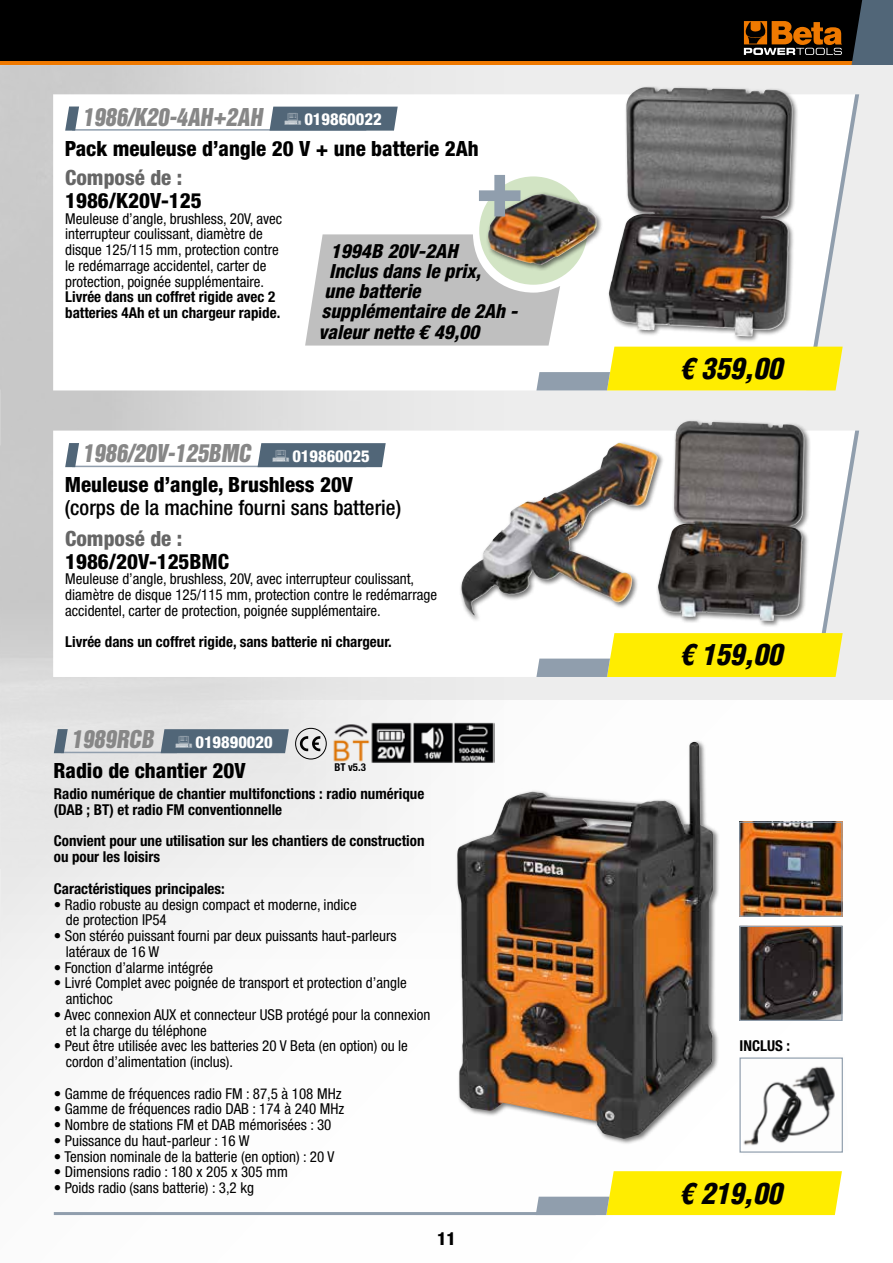
<style>
.page{position:relative;width:893px;height:1263px;background:#fff}
.page>*{position:absolute;margin:0;border:0;box-sizing:border-box;transform-origin:0 0}
.t1{font:italic 900 condensed 28.5px "Helvetica LT Std";color:#000}
.t2{font:22.5px "Helvetica Inserat LT Std";color:#878787}
.t3{font:800 condensed 21px "Helvetica Neue LT Std";color:#000}
.t4{font:500 condensed 21px "Helvetica Neue LT Std";color:#000}
.t5{font:800 condensed 21px "Helvetica Neue LT Std";color:#666}
.t6{font:italic 800 condensed 19.5px "Helvetica Neue LT Std";color:#000}
.t7{font:800 condensed 18px "Helvetica Neue LT Std";color:#000}
.t8{font:800 condensed 16.5px "Helvetica Neue LT Std";color:#fff}
.t9{font:condensed 15px/15.8px "Helvetica Neue LT Std";color:#000}
.t10{font:700 condensed 15px/15.8px "Helvetica Neue LT Std";color:#000}
.t11{font:700 condensed 10.8px "Helvetica Neue LT Std";color:#000}
</style>
<div class="page">
<div style="left:0;top:0;width:893px;height:66px;background:#000"></div>
<svg style="left:0;top:62px;width:851px;height:4px;background:#ec9338"></svg>
<svg style="left:744px;top:21px;width:98px;height:34px"></svg>
<svg style="left:851px;top:0;width:42px;height:66px;background:#485a69"></svg>
<div style="left:0;top:66px;width:893px;height:1197px;background:#ededed"></div>
<div style="left:0;top:701px;width:893px;height:562px;background:#fff"></div>
<img style="left:0;top:66px;width:576px;height:960px">
<div style="left:53px;top:94px;width:217px;height:296px;background:#fff"></div>
<img style="left:0;top:617px;width:15px;height:80px">
<div style="left:53px;top:431px;width:483px;height:246px;background:#fff"></div>
<hr style="left:72px;top:129px;width:294px;height:2px;background:#909ead">
<hr style="left:72px;top:466px;width:294px;height:1px;background:#909ead">
<svg style="left:65px;top:107px;width:14px;height:24px"></svg>
<svg style="left:65px;top:443px;width:14px;height:24px"></svg>
<svg style="left:536px;top:431px;width:323px;height:246px;background:#f4ee98"></svg>
<div style="left:459px;top:441px;width:205px;height:182px;background:#000;opacity:.55"></div>
<img style="left:461px;top:443px;width:171px;height:173px">
<div style="left:656px;top:419px;width:155px;height:208px;background:#000;opacity:.55"></div>
<img style="left:658px;top:422px;width:143px;height:199px">
<img style="left:631px;top:88px;width:157px;height:6px">
<hr style="left:61px;top:752px;width:116px;height:1px;background:#909ead">
<svg style="left:54px;top:729px;width:14px;height:24px"></svg>
<svg style="left:300px;top:736px;width:20px;height:15px"></svg>
<div style="left:295px;top:728px;width:32px;height:31px;border:1px solid #000;border-radius:50%"></div>
<img style="left:330px;top:721px;width:165px;height:43px">
<div style="left:455px;top:740px;width:266px;height:406px;background:#000;opacity:.55"></div>
<img style="left:457px;top:742px;width:256px;height:397px">
<svg style="left:536px;top:1171px;width:306px;height:44px"></svg>
<hr style="left:54px;top:1212px;width:542px;height:3px;background:#909ead">
<img style="left:743px;top:1066px;width:92px;height:80px">
<div style="left:739px;top:1057px;width:104px;height:96px;border:1px solid #909ead"></div>
<img style="left:741px;top:824px;width:100px;height:91px">
<div style="left:739px;top:822px;width:104px;height:95px;border:1px solid #909ead"></div>
<img style="left:739px;top:925px;width:104px;height:96px">
<svg style="left:270px;top:94px;width:589px;height:296px;background:#c6c4b5"></svg>
<svg style="left:258px;top:443px;width:128px;height:24px;background:#566b7c"></svg>
<svg style="left:161px;top:729px;width:128px;height:24px;background:#566a7b"></svg>
<h2 class="t2" style="left:82px;top:103px;width:185px">1986/K20-4AH+2AH</h2>
<p class="t8" style="left:304px;top:109px;width:79px">019860022</p>
<h3 class="t3" style="left:65px;top:135px;width:415px">Pack meuleuse d’angle 20 V + une batterie 2Ah</h3>
<h3 class="t5" style="left:65px;top:165px;width:119px">Composé de :</h3>
<h3 class="t3" style="left:65px;top:187px;width:138px">1986/K20V-125</h3>
<p class="t9" style="left:65px;top:210px;width:219px">Meuleuse d’angle, brushless, 20V, avec interrupteur coulissant, diamètre de disque 125/115 mm, protection contre le redémarrage accidentel, carter de protection, poignée supplémentaire.</p>
<p class="t10" style="left:65px;top:289px;width:217px">Livrée dans un coffret rigide avec 2 batteries 4Ah et un chargeur rapide.</p>
<h3 class="t6" style="left:331px;top:239px;width:128px">1994B 20V-2AH</h3>
<h3 class="t6" style="left:329px;top:259px;width:153px">Inclus dans le prix,</h3>
<h3 class="t6" style="left:325px;top:279px;width:97px">une batterie</h3>
<h3 class="t6" style="left:322px;top:299px;width:197px">supplémentaire de 2Ah -</h3>
<h3 class="t6" style="left:319px;top:320px;width:162px">valeur nette € 49,00</h3>
<h2 class="t2" style="left:82px;top:440px;width:174px">1986/20V-125BMC</h2>
<p class="t8" style="left:292px;top:445px;width:79px">019860025</p>
<h3 class="t3" style="left:65px;top:471px;width:290px">Meuleuse d’angle, Brushless 20V</h3>
<h3 class="t4" style="left:65px;top:494px;width:338px">(corps de la machine fourni sans batterie)</h3>
<h3 class="t5" style="left:65px;top:525px;width:119px">Composé de :</h3>
<h3 class="t3" style="left:65px;top:548px;width:166px">1986/20V-125BMC</h3>
<p class="t9" style="left:65px;top:571px;width:373px">Meuleuse d’angle, brushless, 20V, avec interrupteur coulissant, diamètre de disque 125/115 mm, protection contre le redémarrage accidentel, carter de protection, poignée supplémentaire.</p>
<p class="t10" style="left:65px;top:634px;width:328px">Livrée dans un coffret rigide, sans batterie ni chargeur.</p>
<h2 class="t2" style="left:71px;top:726px;width:88px">1989RCB</h2>
<p class="t8" style="left:195px;top:731px;width:79px">019890020</p>
<h3 class="t3" style="left:53px;top:758px;width:194px">Radio de chantier 20V</h3>
<p class="t10" style="left:54px;top:786px;width:372px">Radio numérique de chantier multifonctions : radio numérique (DAB ; BT) et radio FM conventionnelle</p>
<p class="t10" style="left:54px;top:833px;width:372px">Convient pour une utilisation sur les chantiers de construction ou pour les loisirs</p>
<p class="t10" style="left:54px;top:880px;width:172px">Caractéristiques principales:</p>
<p class="t9" style="left:66px;top:896px;width:292px;text-indent:-12px">• Radio robuste au design compact et moderne, indice de protection IP54</p>
<p class="t9" style="left:66px;top:928px;width:332px;text-indent:-12px">• Son stéréo puissant fourni par deux puissants haut-parleurs latéraux de 16 W</p>
<p class="t9" style="left:54px;top:959px;width:161px">• Fonction d’alarme intégrée</p>
<p class="t9" style="left:66px;top:975px;width:342px;text-indent:-12px">• Livré Complet avec poignée de transport et protection d’angle antichoc</p>
<p class="t9" style="left:66px;top:1006px;width:366px;text-indent:-12px">• Avec connexion AUX et connecteur USB protégé pour la connexion et la charge du téléphone</p>
<p class="t9" style="left:66px;top:1038px;width:344px;text-indent:-12px">• Peut être utilisée avec les batteries 20 V Beta (en option) ou le cordon d’alimentation (inclus).</p>
<p class="t9" style="left:54px;top:1085px;width:289px">• Gamme de fréquences radio FM : 87,5 à 108 MHz</p>
<p class="t9" style="left:54px;top:1101px;width:292px">• Gamme de fréquences radio DAB : 174 à 240 MHz</p>
<p class="t9" style="left:54px;top:1117px;width:279px">• Nombre de stations FM et DAB mémorisées : 30</p>
<p class="t9" style="left:54px;top:1132px;width:197px">• Puissance du haut-parleur : 16 W</p>
<p class="t9" style="left:54px;top:1148px;width:282px">• Tension nominale de la batterie (en option) : 20 V</p>
<p class="t9" style="left:54px;top:1164px;width:236px">• Dimensions radio : 180 x 205 x 305 mm</p>
<p class="t9" style="left:54px;top:1180px;width:202px">• Poids radio (sans batterie) : 3,2 kg</p>
<p class="t11" style="left:334px;top:760px;width:33px">BT v5.3</p>
<p class="t7" style="left:437px;top:1227px;width:20px">11</p>
<h1 class="t1" style="left:680px;top:350px;width:104px">€ 359,00</h1>
<h1 class="t1" style="left:680px;top:637px;width:104px">€ 159,00</h1>
<p class="t10" style="left:740px;top:1038px;width:52px">INCLUS :</p>
<h1 class="t1" style="left:679px;top:1175px;width:104px">€ 219,00</h1>
</div>
